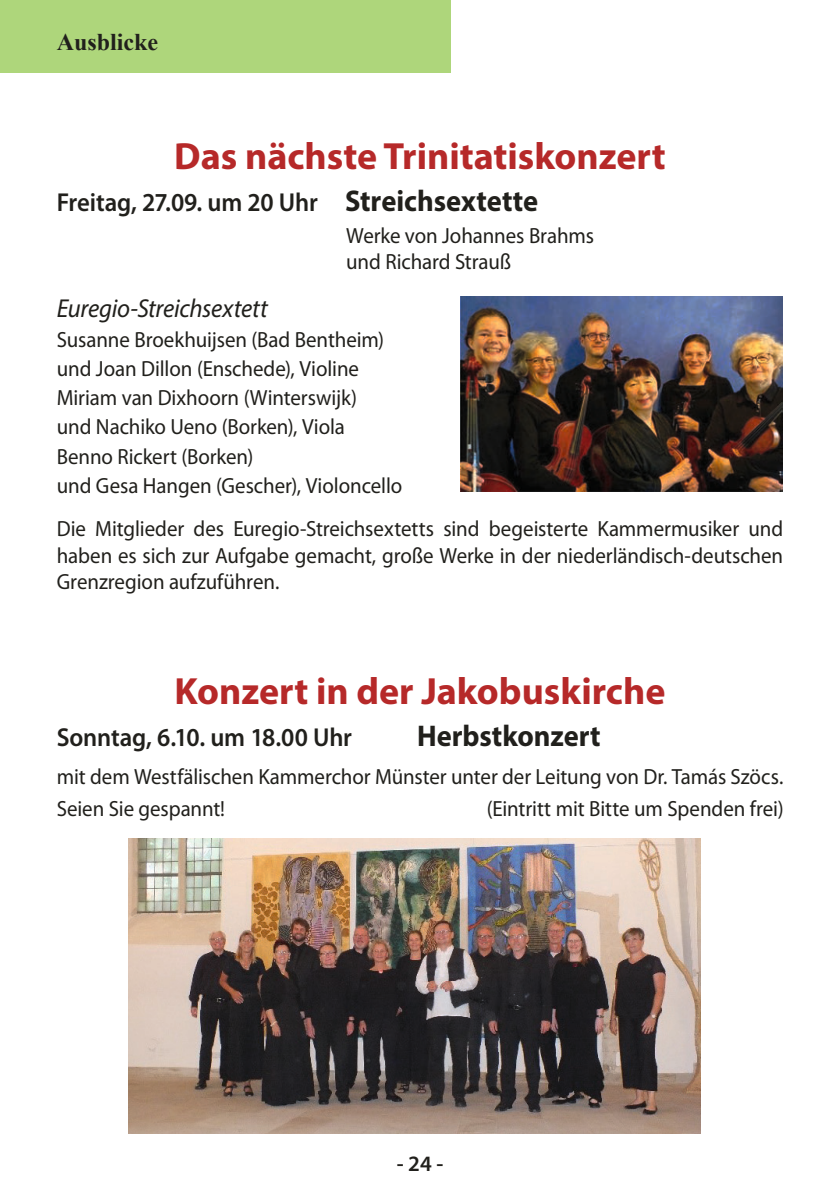
<style>
.page{position:relative;width:840px;height:1191px;background:#fff}
.page>*{position:absolute;margin:0;border:0;box-sizing:border-box;transform-origin:0 0}
.Überschrift_Titel_TB{font:700 38px "Myriad Pro";color:#b62929}
.Fliesstext_TB{font:700 30px "Myriad Pro";color:#21201c;scale:.95 1}
.Fliesstext_TB-2{font:600 26px "Myriad Pro";letter-spacing:-.005em;color:#21201c;scale:.95 1}
.Fliesstext_TB-3{font:italic 26px "Myriad Pro";letter-spacing:-.01em;color:#21201c;scale:.95 1}
.t1{font:700 24px "Times New Roman";color:#21201c}
.Fliesstext_TB-4{font:22px/26.4px "Myriad Pro";letter-spacing:-.005em;color:#21201c;text-align:justify;scale:.95 1}
.t2{font:600 22px "Myriad Pro";color:#21201c}
.s1{font-weight:700;font-size:30px}
</style>
<div class="page">
<div style="left:0;top:0;width:450px;height:73px;background:#aed67b"></div>
<img style="left:460px;top:296px;width:322px;height:196px">
<img style="left:129px;top:838px;width:570px;height:296px">
<p class="t1" style="left:57px;top:26px;width:103px">Ausblicke</p>
<p class="Überschrift_Titel_TB" style="left:174px;top:131px;width:492px">Das nächste Trinitatiskonzert</p>
<p class="Fliesstext_TB-2" style="left:57px;top:185px;width:508px">Freitag, 27.09. um 20 Uhr <span class="s1">Streichsextette</span></p>
<p class="Fliesstext_TB-4" style="left:346px;top:222px;width:262px">Werke von Johannes Brahms</p>
<p class="Fliesstext_TB-4" style="left:346px;top:248px;width:175px">und Richard Strauß</p>
<p class="Fliesstext_TB-3" style="left:57px;top:292px;width:223px">Euregio-Streichsextett</p>
<p class="Fliesstext_TB-4" style="left:57px;top:325px;width:346px">Susanne Broekhuijsen (Bad Bentheim)</p>
<p class="Fliesstext_TB-4" style="left:57px;top:355px;width:319px">und Joan Dillon (Enschede), Violine</p>
<p class="Fliesstext_TB-4" style="left:57px;top:384px;width:317px">Miriam van Dixhoorn (Winterswijk)</p>
<p class="Fliesstext_TB-4" style="left:57px;top:413px;width:305px">und Nachiko Ueno (Borken), Viola</p>
<p class="Fliesstext_TB-4" style="left:57px;top:442px;width:208px">Benno Rickert (Borken)</p>
<p class="Fliesstext_TB-4" style="left:57px;top:472px;width:365px">und Gesa Hangen (Gescher), Violoncello</p>
<p class="Fliesstext_TB-4" style="left:57px;top:515px;width:765px">Die Mitglieder des Euregio-Streichsextetts sind begeisterte Kammermusiker und haben es sich zur Aufgabe gemacht, große Werke in der niederländisch-deutschen Grenzregion aufzuführen.</p>
<p class="Überschrift_Titel_TB" style="left:174px;top:666px;width:492px">Konzert in der Jakobuskirche</p>
<p class="Fliesstext_TB-2" style="left:57px;top:720px;width:312px">Sonntag, 6.10. um 18.00 Uhr</p>
<p class="Fliesstext_TB" style="left:417px;top:716px;width:194px">Herbstkonzert</p>
<p class="Fliesstext_TB-4" style="left:57px;top:762px;width:765px">mit dem Westfälischen Kammerchor Münster unter der Leitung von Dr. Tamás Szöcs.</p>
<p class="Fliesstext_TB-4" style="left:57px;top:794px;width:179px">Seien Sie gespannt!</p>
<p class="Fliesstext_TB-4" style="left:486px;top:794px;width:314px">(Eintritt mit Bitte um Spenden frei)</p>
<p class="t2" style="left:396px;top:1149px;width:48px">- 24 -</p>
</div>
